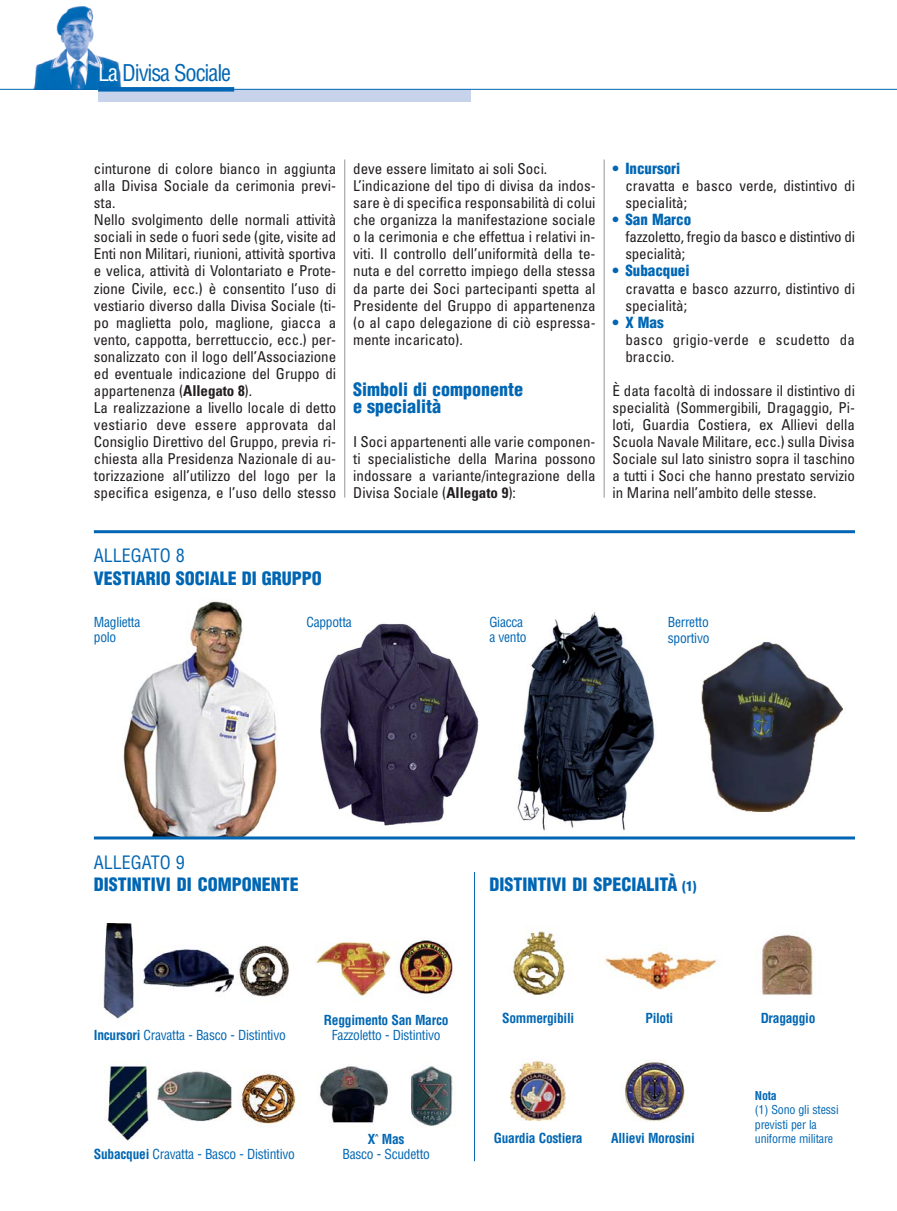
<style>
.page{position:relative;width:897px;height:1211px;background:#fff}
.page>*{position:absolute;margin:0;border:0;box-sizing:border-box;transform-origin:0 0}
.t1{font:condensed 22.5px "Helvetica";letter-spacing:-.05em;color:#0066b3}
.t2{font:900 condensed 18px/17px "Helvetica";color:#0066b3}
.t3{font:condensed 18px "Helvetica";color:#0066b3}
.t4{font:condensed 15px/17px "Univers";color:#231f20}
.t5{font:condensed 15px/17px "Univers";letter-spacing:.02em;color:#231f20}
.t6{font:900 condensed 15px "Helvetica";color:#0066b3}
.t7{font:condensed 13.5px/15px "Helvetica";letter-spacing:-.02em;color:#0066b3}
.t8{font:700 condensed 13.5px "Helvetica";letter-spacing:-.02em;color:#0066b3}
.t9{font:condensed 12px/14.4px "Helvetica";letter-spacing:-.015em;color:#0066b3}
.t10{font:700 condensed 12px "Helvetica";color:#0066b3}
.s1{color:#fff}
.s2{font-weight:700}
.s3{font-size:13.5px}
</style>
<div class="page">
<hr style="left:344px;top:159px;width:1px;height:338px;background:#939598">
<hr style="left:604px;top:159px;width:1px;height:338px;background:#939598">
<img style="left:123px;top:601px;width:155px;height:235px">
<hr style="left:94px;top:530px;width:761px;height:3px;background:#0066b3">
<img style="left:320px;top:623px;width:159px;height:203px">
<img style="left:517px;top:611px;width:138px;height:220px">
<img style="left:701px;top:642px;width:143px;height:171px">
<hr style="left:94px;top:836px;width:761px;height:3px;background:#0066b3">
<img style="left:106px;top:1065px;width:192px;height:76px">
<img style="left:315px;top:940px;width:139px;height:61px">
<img style="left:103px;top:923px;width:186px;height:96px">
<img style="left:319px;top:1066px;width:134px;height:60px">
<hr style="left:474px;top:872px;width:1px;height:289px;background:#0066b3">
<img style="left:512px;top:931px;width:53px;height:64px">
<img style="left:604px;top:949px;width:113px;height:41px">
<img style="left:511px;top:1060px;width:54px;height:60px">
<img style="left:624px;top:1061px;width:63px;height:60px">
<img style="left:761px;top:934px;width:52px;height:62px">
<img style="left:23px;top:6px;width:99px;height:83px">
<div style="left:98px;top:89px;width:372px;height:13px;background:#c7d2eb"></div>
<hr style="left:0;top:89px;width:897px;height:1px;background:#0066b3">
<div style="left:98px;top:87px;width:136px;height:5px;background:#0066b3"></div>
<h1 class="t1" style="left:98px;top:64px;width:135px"><span class="s1">La</span> Divisa Sociale</h1>
<p class="t4" style="left:94px;top:162px;width:244px">cinturone di colore bianco in aggiunta alla Divisa Sociale da cerimonia previ&shy;sta.<br>Nello svolgimento delle normali attività sociali in sede o fuori sede (gite, visite ad Enti non Militari, riunioni, attività sportiva e velica, attività di Volontariato e Prote&shy;zione Civile, ecc.) è consentito l’uso di vestiario diverso dalla Divisa Sociale (ti&shy;po maglietta polo, maglione, giacca a vento, cappotta, berrettuccio, ecc.) per&shy;sonalizzato con il logo dell’Associazione ed eventuale indicazione del Gruppo di appartenenza (<span class="s2">Allegato 8</span>).<br>La realizzazione a livello locale di detto vestiario deve essere approvata dal Consiglio Direttivo del Gruppo, previa ri&shy;chiesta alla Presidenza Nazionale di au&shy;torizzazione all’utilizzo del logo per la specifica esigenza, e l’uso dello stesso</p>
<p class="t4" style="left:353px;top:162px;width:244px">deve essere limitato ai soli Soci.<br>L’indicazione del tipo di divisa da indos&shy;sare è di specifica responsabilità di colui che organizza la manifestazione sociale o la cerimonia e che effettua i relativi in&shy;viti. Il controllo dell’uniformità della te&shy;nuta e del corretto impiego della stessa da parte dei Soci partecipanti spetta al Presidente del Gruppo di appartenenza (o al capo delegazione di ciò espressa&shy;mente incaricato).</p>
<p class="t2" style="left:353px;top:382px;width:171px">Simboli di componente e specialità</p>
<p class="t4" style="left:353px;top:434px;width:244px;text-align:justify">I Soci appartenenti alle varie componen&shy;ti specialistiche della Marina possono indossare a variante/integrazione della Divisa Sociale (<span class="s2">Allegato 9</span>):</p>
<p class="t6" style="left:613px;top:163px;width:69px">• Incursori</p>
<p class="t4" style="left:625px;top:179px;width:231px">cravatta e basco verde, distintivo di specialità;</p>
<p class="t6" style="left:613px;top:214px;width:80px">• San Marco</p>
<p class="t4" style="left:625px;top:230px;width:231px">fazzoletto, fregio da basco e distintivo di specialità;</p>
<p class="t6" style="left:613px;top:265px;width:78px">• Subacquei</p>
<p class="t4" style="left:625px;top:281px;width:231px">cravatta e basco azzurro, distintivo di specialità;</p>
<p class="t6" style="left:613px;top:316px;width:53px">• X Mas</p>
<p class="t5" style="left:625px;top:332px;width:231px">basco grigio-verde e scudetto da braccio.</p>
<p class="t4" style="left:613px;top:383px;width:244px;text-align:justify">È data facoltà di indossare il distintivo di specialità (Sommergibili, Dragaggio, Pi&shy;loti, Guardia Costiera, ex Allievi della Scuola Navale Militare, ecc.) sulla Divisa Sociale sul lato sinistro sopra il taschino a tutti i Soci che hanno prestato servizio in Marina nell’ambito delle stesse.</p>
<p class="t3" style="left:94px;top:549px;width:92px">ALLEGATO 8</p>
<p class="t2" style="left:94px;top:571px;width:229px">VESTIARIO SOCIALE DI GRUPPO</p>
<p class="t7" style="left:94px;top:615px;width:48px">Maglietta polo</p>
<p class="t7" style="left:307px;top:615px;width:47px">Cappotta</p>
<p class="t7" style="left:489px;top:615px;width:39px">Giacca a vento</p>
<p class="t7" style="left:668px;top:615px;width:43px;line-height:16.2px">Berretto sportivo</p>
<p class="t3" style="left:94px;top:855px;width:92px">ALLEGATO 9</p>
<p class="t2" style="left:94px;top:877px;width:207px">DISTINTIVI DI COMPONENTE</p>
<p class="t2" style="left:489px;top:877px;width:209px">DISTINTIVI DI SPECIALITÀ <span class="s3">(1)</span></p>
<p class="t7" style="left:94px;top:1028px;width:193px"><span class="s2">Incursori</span> Cravatta - Basco - Distintivo</p>
<p class="t8" style="left:324px;top:1014px;width:126px">Reggimento San Marco</p>
<p class="t7" style="left:332px;top:1028px;width:110px">Fazzoletto - Distintivo</p>
<p class="t7" style="left:94px;top:1147px;width:202px"><span class="s2">Subacquei</span> Cravatta - Basco - Distintivo</p>
<p class="t7" style="left:343px;top:1132px;width:89px;text-align:center"><span class="s2">X</span><sup>^</sup> <span class="s2">Mas<br></span>Basco - Scudetto</p>
<p class="t8" style="left:502px;top:1013px;width:74px">Sommergibili</p>
<p class="t8" style="left:645px;top:1013px;width:29px">Piloti</p>
<p class="t8" style="left:494px;top:1132px;width:90px">Guardia Costiera</p>
<p class="t8" style="left:611px;top:1132px;width:85px">Allievi Morosini</p>
<p class="t8" style="left:761px;top:1013px;width:56px">Dragaggio</p>
<p class="t10" style="left:755px;top:1090px;width:24px">Nota</p>
<p class="t9" style="left:755px;top:1103px;width:85px">(1) Sono gli stessi previsti per la uniforme militare</p>
</div>
